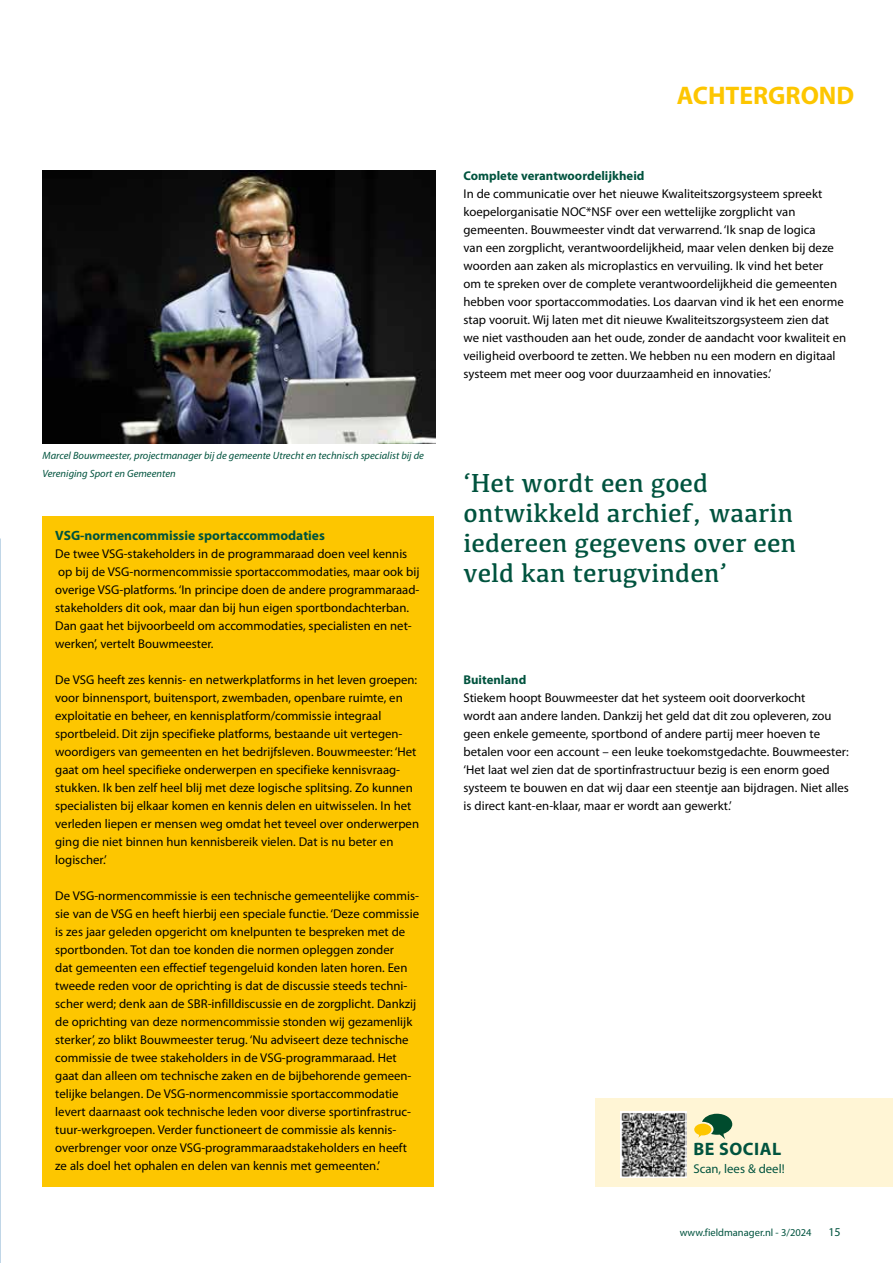
<style>
.page{position:relative;width:893px;height:1263px;background:#fff}
.page>*{position:absolute;margin:0;border:0;box-sizing:border-box;transform-origin:0 0}
.t1{font:27px/30px "Kefa";color:#00533e}
.t2{font:700 25.5px "Myriad Pro";color:#fdc600}
.t3{font:700 18px "Myriad Pro";letter-spacing:.03em;color:#00533e}
.t4{font:700 13.5px "Myriad Pro";color:#00533e}
.t5{font:12.75px/18px "Myriad Pro";color:#000}
.t6{font:700 12.75px "Myriad Pro";color:#00533e}
.t7{font:12.75px "Myriad Pro";color:#00533e}
.t8{font:12px "Myriad Pro";color:#00533e}
.t9{font:italic 10.5px/18px "Myriad Pro";color:#00533e}
.t10{font:10.5px "Myriad Pro";color:#00533e}
</style>
<div class="page">
<div style="left:595px;top:1098px;width:298px;height:89px;background:#fff5d5"></div>
<img style="left:621px;top:1111px;width:65px;height:66px">
<svg style="left:694px;top:1114px;width:38px;height:25px"></svg>
<div style="left:43px;top:516px;width:391px;height:670px;background:#fdc600"></div>
<img style="left:43px;top:170px;width:392px;height:273px">
<p class="t9" style="left:43px;top:446px;width:383px">Marcel Bouwmeester, projectmanager bij de gemeente Utrecht en technisch specialist bij de<br>Vereniging Sport en Gemeenten</p>
<p class="t4" style="left:55px;top:527px;width:271px">VSG-normencommissie sportaccommodaties</p>
<p class="t5" style="left:55px;top:545px;width:366px">De twee VSG-stakeholders in de programmaraad doen veel kennis op bij de VSG-normencommissie sportaccommodaties, maar ook bij overige VSG-platforms. ‘In principe doen de andere programmaraad&shy;stakeholders dit ook, maar dan bij hun eigen sportbondachterban.<br>Dan gaat het bijvoorbeeld om accommodaties, specialisten en net&shy;werken’, vertelt Bouwmeester.</p>
<p class="t5" style="left:55px;top:671px;width:365px">De VSG heeft zes kennis- en netwerkplatforms in het leven groepen: voor binnensport, buitensport, zwembaden, openbare ruimte, en exploitatie en beheer, en kennisplatform/commissie integraal sportbeleid. Dit zijn specifieke platforms, bestaande uit vertegen&shy;woordigers van gemeenten en het bedrijfsleven. Bouwmeester: ‘Het gaat om heel specifieke onderwerpen en specifieke kennisvraag&shy;stukken. Ik ben zelf heel blij met deze logische splitsing. Zo kunnen specialisten bij elkaar komen en kennis delen en uitwisselen. In het verleden liepen er mensen weg omdat het teveel over onderwerpen ging die niet binnen hun kennisbereik vielen. Dat is nu beter en logischer.’</p>
<p class="t5" style="left:55px;top:887px;width:365px">De VSG-normencommissie is een technische gemeentelijke commis&shy;sie van de VSG en heeft hierbij een speciale functie. ‘Deze commissie is zes jaar geleden opgericht om knelpunten te bespreken met de sportbonden. Tot dan toe konden die normen opleggen zonder<br>dat gemeenten een effectief tegengeluid konden laten horen. Een tweede reden voor de oprichting is dat de discussie steeds techni&shy;scher werd; denk aan de SBR-infilldiscussie en de zorgplicht. Dankzij de oprichting van deze normencommissie stonden wij gezamenlijk sterker’, zo blikt Bouwmeester terug. ‘Nu adviseert deze technische commissie de twee stakeholders in de VSG-programmaraad. Het gaat dan alleen om technische zaken en de bijbehorende gemeen&shy;telijke belangen. De VSG-normencommissie sportaccommodatie levert daarnaast ook technische leden voor diverse sportinfrastruc&shy;tuur-werkgroepen. Verder functioneert de commissie als kennis&shy;overbrenger voor onze VSG-programmaraadstakeholders en heeft ze als doel het ophalen en delen van kennis met gemeenten.’</p>
<h2 class="t2" style="left:677px;top:79px;width:179px">ACHTERGROND</h2>
<p class="t6" style="left:463px;top:167px;width:182px">Complete verantwoordelijkheid</p>
<p class="t5" style="left:463px;top:185px;width:384px">In de communicatie over het nieuwe Kwaliteitszorgsysteem spreekt koepelorganisatie NOC*NSF over een wettelijke zorgplicht van gemeenten. Bouwmeester vindt dat verwarrend. ‘Ik snap de logica<br>van een zorgplicht, verantwoordelijkheid, maar velen denken bij deze woorden aan zaken als microplastics en vervuiling. Ik vind het beter<br>om te spreken over de complete verantwoordelijkheid die gemeenten hebben voor sportaccommodaties. Los daarvan vind ik het een enorme stap vooruit. Wij laten met dit nieuwe Kwaliteitszorgsysteem zien dat we niet vasthouden aan het oude, zonder de aandacht voor kwaliteit en veiligheid overboord te zetten. We hebben nu een modern en digitaal systeem met meer oog voor duurzaamheid en innovaties.’</p>
<h1 class="t1" style="left:463px;top:467px;width:334px">‘Het wordt een goed ontwikkeld archief, waarin iedereen gegevens over een veld kan terugvinden’</h1>
<p class="t6" style="left:463px;top:671px;width:64px">Buitenland</p>
<p class="t5" style="left:463px;top:689px;width:387px">Stiekem hoopt Bouwmeester dat het systeem ooit doorverkocht<br>wordt aan andere landen. Dankzij het geld dat dit zou opleveren, zou geen enkele gemeente, sportbond of andere partij meer hoeven te betalen voor een account – een leuke toekomstgedachte. Bouwmeester: ‘Het laat wel zien dat de sportinfrastructuur bezig is een enorm goed systeem te bouwen en dat wij daar een steentje aan bijdragen. Niet alles is direct kant-en-klaar, maar er wordt aan gewerkt.’</p>
<h3 class="t3" style="left:693px;top:1137px;width:89px">BE SOCIAL</h3>
<p class="t7" style="left:693px;top:1161px;width:93px">Scan, lees &amp; deel!</p>
<p class="t10" style="left:680px;top:1226px;width:133px">www.fieldmanager.nl - 3/2024</p>
<p class="t8" style="left:828px;top:1224px;width:14px">15</p>
</div>
